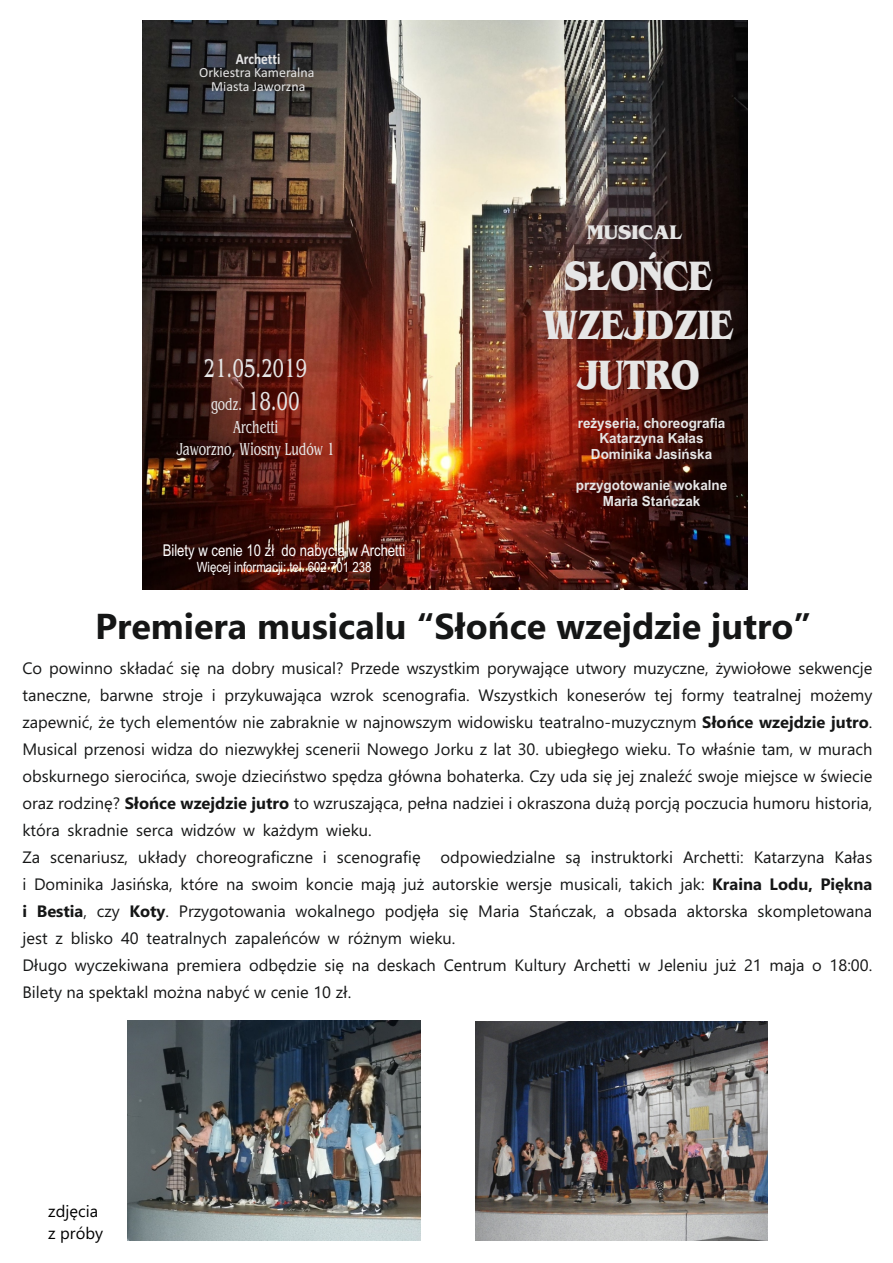
<style>
.page{position:relative;width:893px;height:1263px;background:#fff}
.page>*{position:absolute;margin:0;border:0;box-sizing:border-box;transform-origin:0 0}
.t1{font:700 43.05px/49.3px "Bangkok";color:#e6e6e6;text-align:center;scale:.84 1}
.t2{font:700 36px "Ebrima";color:#151616}
.t3{font:27px "Bangkok";color:#e6e6e6;scale:.66 1}
.t4{font:700 20.7px "Bangkok";color:#e6e6e6}
.t5{font:18.15px/21.5px "Bangkok";color:#e6e6e6;text-align:center;scale:.66 1}
.t6{font:17.85px "Bangkok";color:#e6e6e6;scale:.66 1}
.t7{font:16.5px/27px "Ebrima";color:#151616}
.t8{font:16.5px/21.9px "Ebrima";color:#000}
.t9{font:16.2px "Arial";color:#fff;scale:.81 1}
.t10{font:700 15.45px "Calibri";color:#e6e6e6;scale:.86 1}
.t11{font:14.1px "Arial";color:#fff;scale:.81 1}
.t12{font:700 13.95px/15.6px "Arial";color:#e6e6e6;text-align:center;scale:.96 1}
.t13{font:13.95px/14.2px "Calibri";color:#e6e6e6;text-align:center}
.s1{font-size:27px}
.s2{font-weight:700}
</style>
<div class="page">
<img style="left:143px;top:20px;width:604px;height:569px">
<img style="left:475px;top:1021px;width:293px;height:219px">
<img style="left:128px;top:1021px;width:293px;height:220px">
<p class="t10" style="left:236px;top:52px;width:53px">Archetti</p>
<p class="t13" style="left:199px;top:66px;width:117px">Orkiestra Kameralna<br>Miasta Jaworzna</p>
<p class="t4" style="left:587px;top:223px;width:96px">MUSICAL</p>
<h1 class="t1" style="left:543px;top:254px;width:228px">SŁOŃCE<br>WZEJDZIE</h1>
<h3 class="t3" style="left:204px;top:356px;width:158px">21.05.2019</h3>
<h1 class="t1" style="left:577px;top:352px;width:147px">JUTRO</h1>
<p class="t6" style="left:211px;top:396px;width:136px">godz. <span class="s1">18.00</span></p>
<p class="t5" style="left:177px;top:417px;width:241px">Archetti<br>Jaworzno, Wiosny Ludów 1</p>
<p class="t12" style="left:578px;top:416px;width:155px">reżyseria, choreografia<br>Katarzyna Kałas<br>Dominika Jasińska</p>
<p class="t12" style="left:576px;top:479px;width:159px">przygotowanie wokalne<br>Maria Stańczak</p>
<p class="t9" style="left:163px;top:544px;width:301px">Bilety w cenie 10 zł do nabycia w Archetti</p>
<p class="t11" style="left:197px;top:562px;width:217px">Więcej informacji: tel. 602 701 238</p>
<h2 class="t2" style="left:95px;top:612px;width:718px">Premiera musicalu “Słońce wzejdzie jutro”</h2>
<p class="t7" style="left:22px;top:656px;width:851px">Co powinno składać się na dobry musical? Przede wszystkim porywające utwory muzyczne, żywiołowe sekwencje taneczne, barwne stroje i przykuwająca wzrok scenografia. Wszystkich koneserów tej formy teatralnej możemy zapewnić, że tych elementów nie zabraknie w najnowszym widowisku teatralno-muzycznym <span class="s2">Słońce wzejdzie jutro</span>.<br>Musical przenosi widza do niezwykłej scenerii Nowego Jorku z lat 30. ubiegłego wieku. To właśnie tam, w murach obskurnego sierocińca, swoje dzieciństwo spędza główna bohaterka. Czy uda się jej znaleźć swoje miejsce w świecie oraz rodzinę? <span class="s2">Słońce wzejdzie jutro</span> to wzruszająca, pełna nadziei i okraszona dużą porcją poczucia humoru historia, która skradnie serca widzów w każdym wieku.<br>Za scenariusz, układy choreograficzne i scenografię odpowiedzialne są instruktorki Archetti: Katarzyna Kałas i Dominika Jasińska, które na swoim koncie mają już autorskie wersje musicali, takich jak: <span class="s2">Kraina Lodu, Piękna i Bestia</span>, czy <span class="s2">Koty</span>. Przygotowania wokalnego podjęła się Maria Stańczak, a obsada aktorska skompletowana jest z blisko 40 teatralnych zapaleńców w różnym wieku.<br>Długo wyczekiwana premiera odbędzie się na deskach Centrum Kultury Archetti w Jeleniu już 21 maja o 18:00.<br>Bilety na spektakl można nabyć w cenie 10 zł.</p>
<p class="t8" style="left:48px;top:1202px;width:56px">zdjęcia z próby</p>
</div>
